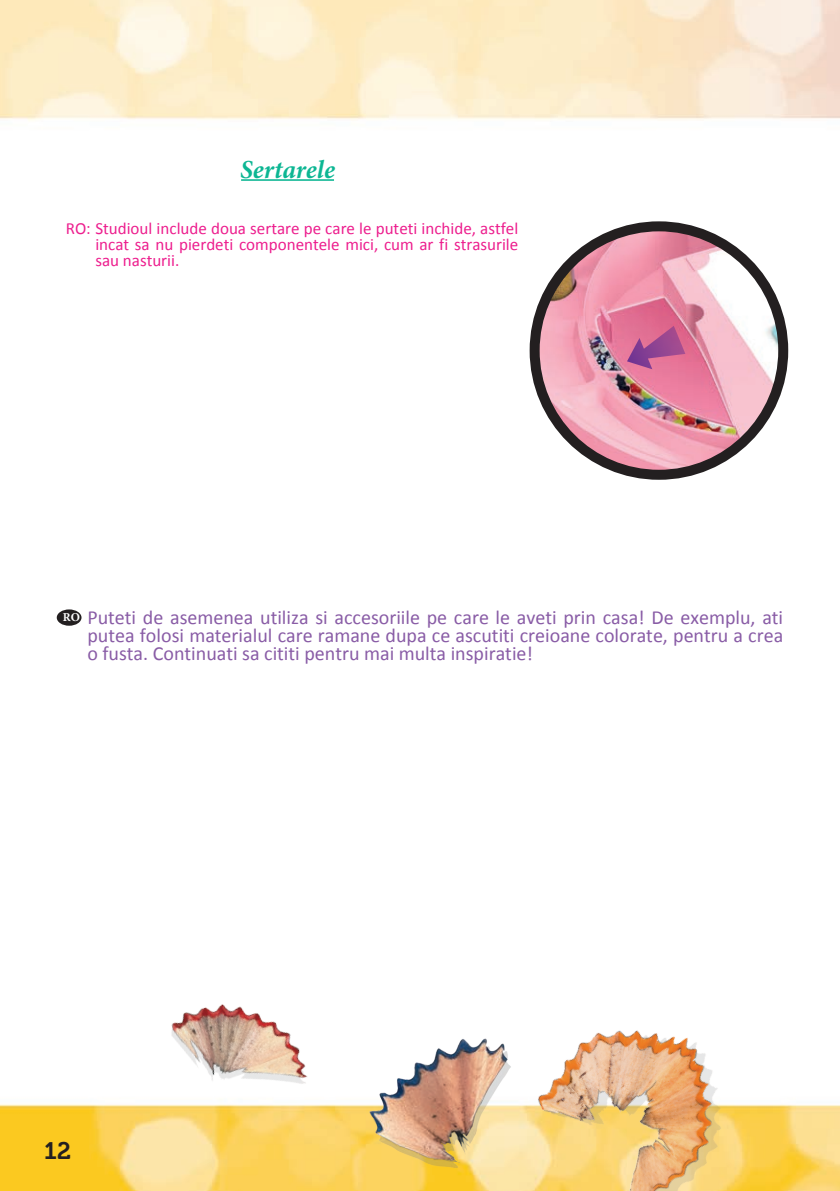
<style>
.page{position:relative;width:840px;height:1191px;background:#fff}
.page>*{position:absolute;margin:0;border:0;box-sizing:border-box;transform-origin:0 0}
.t1{font:italic 700 26px "Minion Pro";color:#0cb693}
.t2{font:24px "Museo 700";color:#231f20}
.t3{font:20px/18px "Calibri";color:#895ca6;text-align:justify}
.t4{font:17px/16px "Calibri";color:#ed1e8e;text-align:justify}
.t5{font:700 12px "Minion Pro";color:#fff}
</style>
<div class="page">
<img style="left:0;top:0;width:839px;height:1191px">
<img style="left:534px;top:226px;width:248px;height:249px;border-radius:124px">
<div style="left:529px;top:221px;width:258px;height:259px;border:10px solid #231f20;border-radius:50%"></div>
<img style="left:490px;top:966px;width:291px;height:225px">
<img style="left:359px;top:1029px;width:162px;height:146px">
<img style="left:154px;top:963px;width:167px;height:165px">
<svg style="left:626px;top:326px;width:59px;height:43px;background:#be5d93"></svg>
<hr style="left:241px;top:180px;width:93px;height:1px;background:#0cb693">
<div style="left:57px;top:609px;width:24px;height:16px;background:#231f20;border-radius:50%"></div>
<h1 class="t1" style="left:240px;top:151px;width:96px">Sertarele</h1>
<p class="t4" style="left:95px;top:220px;width:424px;text-indent:-30px">RO: Studioul include doua sertare pe care le puteti inchide, astfel incat sa nu pierdeti componentele mici, cum ar fi strasurile sau nasturii.</p>
<p class="t5" style="left:63px;top:608px;width:19px">RO</p>
<p class="t3" style="left:87px;top:608px;width:697px">Puteti de asemenea utiliza si accesoriile pe care le aveti prin casa! De exemplu, ati putea folosi materialul care ramane dupa ce ascutiti creioane colorate, pentru a crea o fusta. Continuati sa cititi pentru mai multa inspiratie!</p>
<p class="t2" style="left:44px;top:1137px;width:28px">12</p>
</div>
